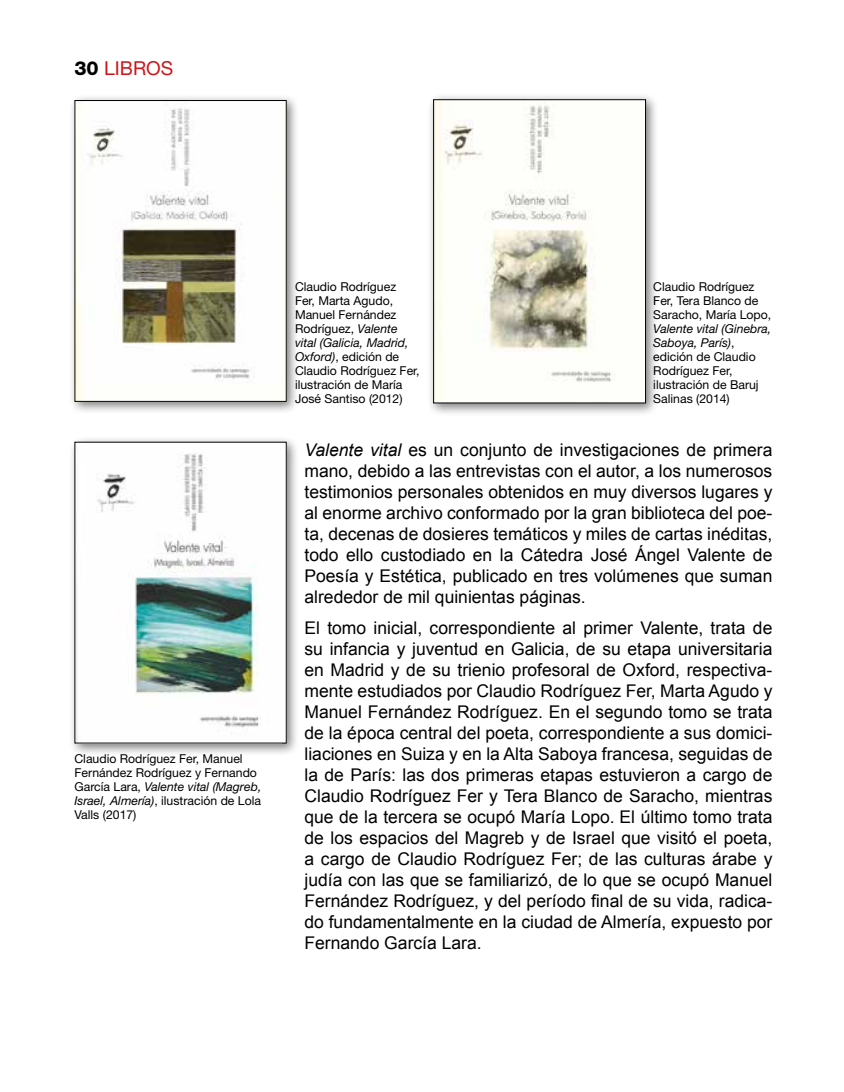
<style>
.page{position:relative;width:844px;height:1092px;background:#fff}
.page>*{position:absolute;margin:0;border:0;box-sizing:border-box;transform-origin:0 0}
.t1{font:19.25px "Helvetica Neue";color:#cf1619}
.t2{font:17.5px/21px "Arial";color:#000;text-align:justify}
.t3{font:12.25px/14px "Helvetica Neue LT Std";color:#000}
.s1{font-family:"Helvetica Neue LT Std";font-weight:800;color:#000}
.s2{font-style:italic}
</style>
<div class="page">
<div style="left:68px;top:94px;width:232px;height:321px;background:#000;opacity:.5"></div>
<img style="left:76px;top:102px;width:208px;height:298px">
<div style="left:74px;top:100px;width:212px;height:302px;border:1px solid #000"></div>
<div style="left:68px;top:435px;width:232px;height:321px;background:#000;opacity:.5"></div>
<img style="left:76px;top:443px;width:205px;height:298px">
<div style="left:427px;top:93px;width:232px;height:323px;background:#000;opacity:.5"></div>
<img style="left:435px;top:101px;width:208px;height:300px">
<div style="left:433px;top:99px;width:212px;height:304px;border:1px solid #000"></div>
<p class="t1" style="left:74px;top:56px;width:100px"><span class="s1">30</span> LIBROS</p>
<p class="t3" style="left:74px;top:751px;width:188px">Claudio Rodríguez Fer, Manuel<br>Fernández Rodríguez y Fernando<br>García Lara, <span class="s2">Valente vital (Magreb,<br>Israel, Almería)</span>, ilustración de Lola<br>Valls (2017)</p>
<p class="t3" style="left:295px;top:279px;width:126px">Claudio Rodríguez<br>Fer, Marta Agudo,<br>Manuel Fernández<br>Rodríguez, <span class="s2">Valente vital (Galicia, Madrid,<br>Oxford)</span>, edición de<br>Claudio Rodríguez Fer, ilustración de María<br>José Santiso (2012)</p>
<p class="t3" style="left:653px;top:279px;width:119px">Claudio Rodríguez<br>Fer, Tera Blanco de<br>Saracho, María Lopo,</p>
<p class="t3" style="left:653px;top:321px;width:119px"><span class="s2">Valente vital (Ginebra,<br>Saboya, París)</span>, edición de Claudio<br>Rodríguez Fer, ilustración de Baruj<br>Salinas (2014)</p>
<p class="t2" style="left:304px;top:439px;width:469px"><span class="s2">Valente vital</span> es un conjunto de investigaciones de primera mano, debido a las entrevistas con el autor, a los numerosos testimonios personales obtenidos en muy diversos lugares y al enorme archivo conformado por la gran biblioteca del poe&shy;ta, decenas de dosieres temáticos y miles de cartas inéditas, todo ello custodiado en la Cátedra José Ángel Valente de Poesía y Estética, publicado en tres volúmenes que suman alrededor de mil quinientas páginas.</p>
<p class="t2" style="left:304px;top:617px;width:469px">El tomo inicial, correspondiente al primer Valente, trata de su infancia y juventud en Galicia, de su etapa universitaria en Madrid y de su trienio profesoral de Oxford, respectiva&shy;mente estudiados por Claudio Rodríguez Fer, Marta Agudo y Manuel Fernández Rodríguez. En el segundo tomo se trata de la época central del poeta, correspondiente a sus domici&shy;liaciones en Suiza y en la Alta Saboya francesa, seguidas de la de París: las dos primeras etapas estuvieron a cargo de Claudio Rodríguez Fer y Tera Blanco de Saracho, mientras que de la tercera se ocupó María Lopo. El último tomo trata de los espacios del Magreb y de Israel que visitó el poeta, a cargo de Claudio Rodríguez Fer; de las culturas árabe y judía con las que se familiarizó, de lo que se ocupó Manuel Fernández Rodríguez, y del período final de su vida, radica&shy;do fundamentalmente en la ciudad de Almería, expuesto por Fernando García Lara.</p>
</div>
